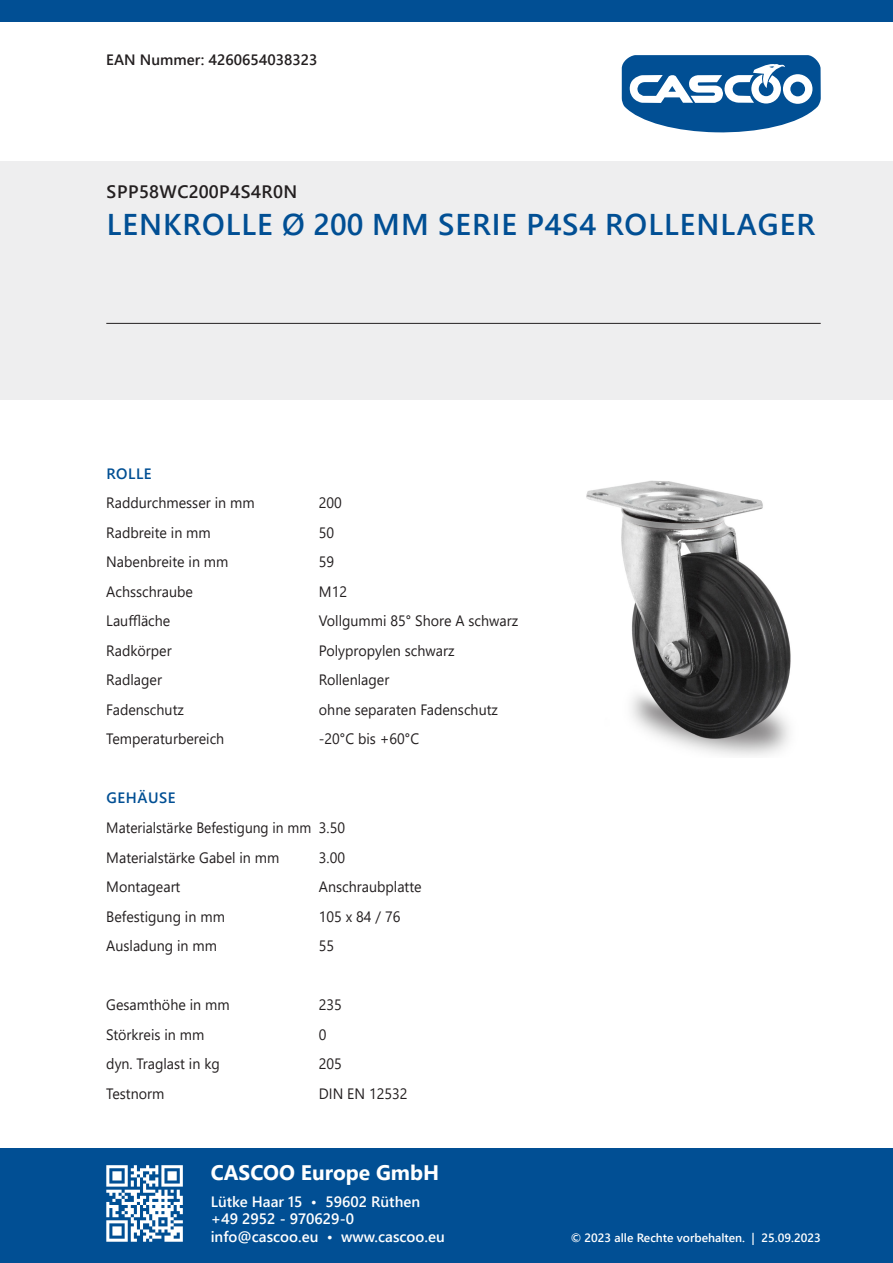
<style>
.page{position:relative;width:893px;height:1263px;background:#fff}
.page>*{position:absolute;margin:0;border:0;box-sizing:border-box;transform-origin:0 0}
.t1{font:600 30px "Segoe UI";letter-spacing:.035em;color:#014f94}
.t2{font:700 21px "Segoe UI";color:#fff}
.t3{font:600 18px "Segoe UI";letter-spacing:.02em;color:#231f20}
.t4{font:15px "Segoe UI";color:#231f20;scale:.95 1}
.t5{font:600 15px/17.5px "Segoe UI";color:#fff}
.t6{font:15px/29.5px "Segoe UI";color:#231f20;scale:.92 1}
.t7{font:600 15px "Segoe UI";color:#231f20}
.t8{font:600 15px "Segoe UI";letter-spacing:.035em;color:#014f94}
.t9{font:600 12px "Segoe UI";color:#fff}
</style>
<div class="page">
<img style="left:586px;top:480px;width:205px;height:276px">
<svg style="left:622px;top:55px;width:199px;height:78px"></svg>
<div style="left:0;top:162px;width:893px;height:238px;background:#eeeeef"></div>
<div style="left:0;top:1148px;width:893px;height:115px;background:#014f94"></div>
<div style="left:0;top:0;width:893px;height:21px;background:#014f94"></div>
<svg style="left:106px;top:1165px;width:77px;height:77px"></svg>
<hr style="left:106px;top:323px;width:715px;height:1px;background:#231f20">
<p class="t7" style="left:106px;top:45px;width:213px">EAN Nummer: 4260654038323</p>
<p class="t3" style="left:107px;top:175px;width:192px">SPP58WC200P4S4R0N</p>
<h1 class="t1" style="left:107px;top:196px;width:710px">LENKROLLE Ø 200 MM SERIE P4S4 ROLLENLAGER</h1>
<p class="t8" style="left:107px;top:459px;width:47px">ROLLE</p>
<p class="t4" style="left:106px;top:489px;width:158px">Raddurchmesser in mm</p>
<p class="t4" style="left:319px;top:489px;width:26px">200</p>
<p class="t4" style="left:106px;top:518px;width:112px">Radbreite in mm</p>
<p class="t4" style="left:319px;top:518px;width:18px">50</p>
<p class="t4" style="left:106px;top:548px;width:130px">Nabenbreite in mm</p>
<p class="t4" style="left:319px;top:548px;width:18px">59</p>
<p class="t4" style="left:106px;top:577px;width:93px">Achsschraube</p>
<p class="t4" style="left:319px;top:577px;width:31px">M12</p>
<p class="t4" style="left:106px;top:607px;width:69px">Lauffläche</p>
<p class="t4" style="left:319px;top:607px;width:211px">Vollgummi 85° Shore A schwarz</p>
<p class="t4" style="left:106px;top:636px;width:70px">Radkörper</p>
<p class="t4" style="left:319px;top:636px;width:144px">Polypropylen schwarz</p>
<p class="t4" style="left:106px;top:666px;width:60px">Radlager</p>
<p class="t4" style="left:319px;top:666px;width:76px">Rollenlager</p>
<p class="t4" style="left:106px;top:695px;width:83px">Fadenschutz</p>
<p class="t4" style="left:319px;top:695px;width:190px">ohne separaten Fadenschutz</p>
<p class="t4" style="left:106px;top:725px;width:126px">Temperaturbereich</p>
<p class="t4" style="left:319px;top:725px;width:107px">-20°C bis +60°C</p>
<p class="t8" style="left:107px;top:784px;width:70px">GEHÄUSE</p>
<p class="t6" style="left:106px;top:811px;width:261px">Materialstärke Befestigung in mm 3.50<br>Materialstärke Gabel in mm</p>
<p class="t4" style="left:319px;top:843px;width:29px">3.00</p>
<p class="t4" style="left:106px;top:872px;width:80px">Montageart</p>
<p class="t4" style="left:319px;top:872px;width:110px">Anschraubplatte</p>
<p class="t4" style="left:106px;top:902px;width:126px">Befestigung in mm</p>
<p class="t4" style="left:319px;top:902px;width:87px">105 x 84 / 76</p>
<p class="t4" style="left:106px;top:931px;width:118px">Ausladung in mm</p>
<p class="t4" style="left:319px;top:931px;width:18px">55</p>
<p class="t4" style="left:106px;top:990px;width:131px">Gesamthöhe in mm</p>
<p class="t4" style="left:319px;top:990px;width:26px">235</p>
<p class="t4" style="left:106px;top:1020px;width:105px">Störkreis in mm</p>
<p class="t4" style="left:319px;top:1020px;width:10px">0</p>
<p class="t4" style="left:106px;top:1049px;width:121px">dyn. Traglast in kg</p>
<p class="t4" style="left:319px;top:1049px;width:26px">205</p>
<p class="t4" style="left:106px;top:1079px;width:63px">Testnorm</p>
<p class="t4" style="left:319px;top:1079px;width:95px">DIN EN 12532</p>
<h2 class="t2" style="left:211px;top:1153px;width:230px">CASCOO Europe GmbH</h2>
<p class="t5" style="left:211px;top:1191px;width:236px">Lütke Haar 15 • 59602 Rüthen +49 2952 - 970629-0 info@cascoo.eu • www.cascoo.eu</p>
<p class="t9" style="left:571px;top:1226px;width:251px">© 2023 alle Rechte vorbehalten. | 25.09.2023</p>
</div>
